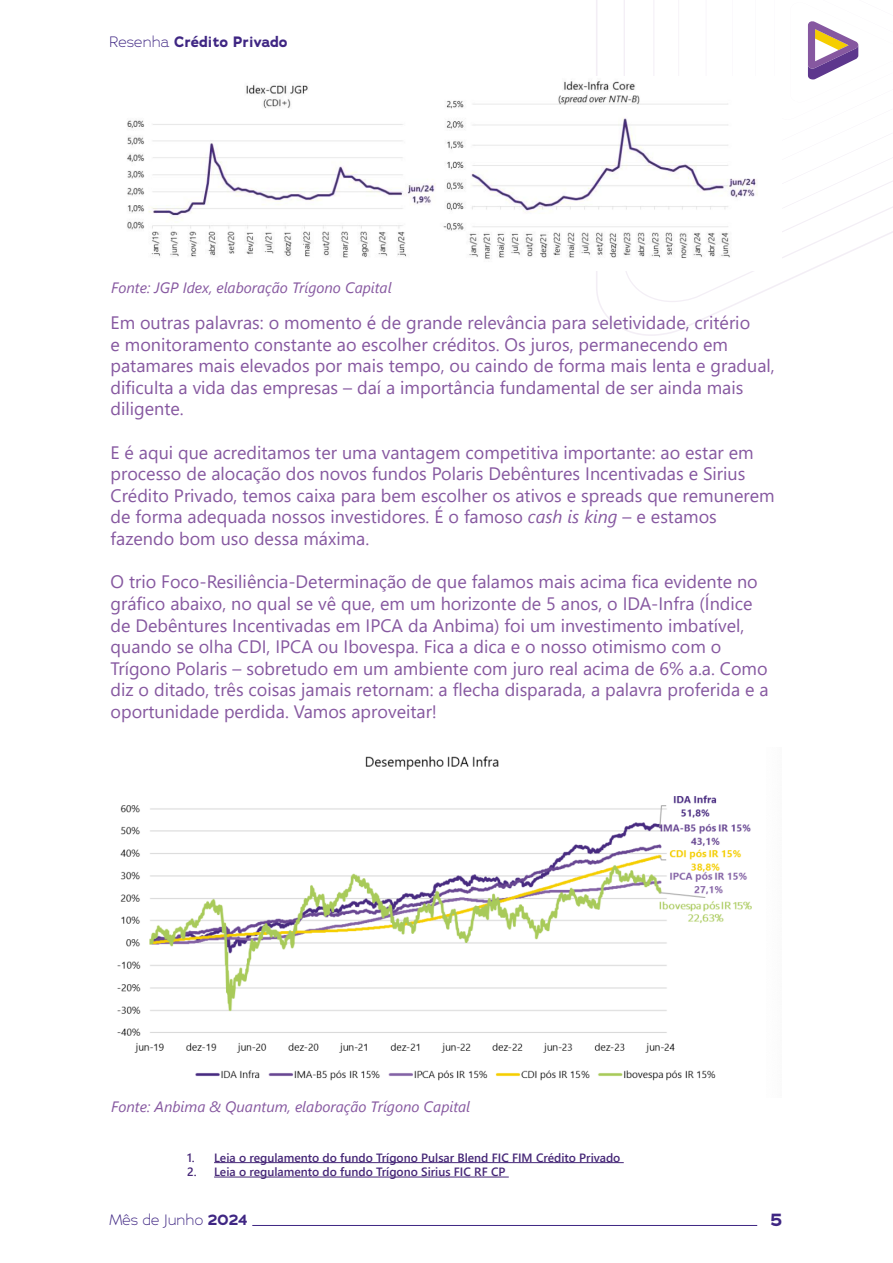
<style>
.page{position:relative;width:893px;height:1263px;background:#fff}
.page>*{position:absolute;margin:0;border:0;box-sizing:border-box;transform-origin:0 0}
.t1{font:18px/21.6px "Segoe UI";color:#8658a0}
.t2{font:700 18px "Adrianna";color:#3f2683}
.t3{font:italic 15px "Segoe UI";color:#8658a0}
.t4{font:700 15px "Adrianna";color:#3f2683}
.t5{font:300 15px "Adrianna";color:#3f2683}
.t6{font:600 12px "Segoe UI";color:#462777}
.s1{font-weight:300}
.s2{font-style:italic}
.s3{font-weight:700}
</style>
<div class="page">
<hr style="left:252px;top:1225px;width:505px;height:1px;background:#3f2683">
<svg style="left:624px;top:0;width:193px;height:302px"></svg>
<svg style="left:653px;top:0;width:234px;height:267px"></svg>
<svg style="left:678px;top:0;width:215px;height:235px"></svg>
<svg style="left:706px;top:0;width:187px;height:202px"></svg>
<hr style="left:214px;top:1162px;width:410px;height:1px;background:#462777">
<hr style="left:214px;top:1177px;width:295px;height:1px;background:#462777">
<img style="left:127px;top:77px;width:655px;height:193px">
<img style="left:117px;top:756px;width:635px;height:325px">
<p class="t4" style="left:109px;top:31px;width:180px"><span class="s1">Resenha</span> Crédito Privado</p>
<p class="t3" style="left:111px;top:274px;width:282px">Fonte: JGP Idex, elaboração Trígono Capital</p>
<p class="t1" style="left:111px;top:310px;width:666px">Em outras palavras: o momento é de grande relevância para seletividade, critério<br>e monitoramento constante ao escolher créditos. Os juros, permanecendo em patamares mais elevados por mais tempo, ou caindo de forma mais lenta e gradual, dificulta a vida das empresas – daí a importância fundamental de ser ainda mais diligente.</p>
<p class="t1" style="left:111px;top:440px;width:666px">E é aqui que acreditamos ter uma vantagem competitiva importante: ao estar em processo de alocação dos novos fundos Polaris Debêntures Incentivadas e Sirius Crédito Privado, temos caixa para bem escolher os ativos e spreads que remunerem de forma adequada nossos investidores. É o famoso <span class="s2">cash is king</span> – e estamos fazendo bom uso dessa máxima.</p>
<p class="t1" style="left:111px;top:569px;width:660px">O trio Foco-Resiliência-Determinação de que falamos mais acima fica evidente no gráfico abaixo, no qual se vê que, em um horizonte de 5 anos, o IDA-Infra (Índice de Debêntures Incentivadas em IPCA da Anbima) foi um investimento imbatível, quando se olha CDI, IPCA ou Ibovespa. Fica a dica e o nosso otimismo com o Trígono Polaris – sobretudo em um ambiente com juro real acima de 6% a.a. Como diz o ditado, três coisas jamais retornam: a flecha disparada, a palavra proferida e a oportunidade perdida. Vamos aproveitar!</p>
<p class="t3" style="left:111px;top:1093px;width:360px">Fonte: Anbima &amp; Quantum, elaboração Trígono Capital</p>
<p class="t6" style="left:187px;top:1146px;width:435px">1. Leia o regulamento do fundo Trígono Pulsar Blend FIC FIM Crédito Privado</p>
<p class="t6" style="left:187px;top:1160px;width:320px">2. Leia o regulamento do fundo Trígono Sirius FIC RF CP</p>
<p class="t5" style="left:109px;top:1211px;width:139px">Mês de Junho <span class="s3">2024</span></p>
<p class="t2" style="left:771px;top:1207px;width:13px">5</p>
</div>
